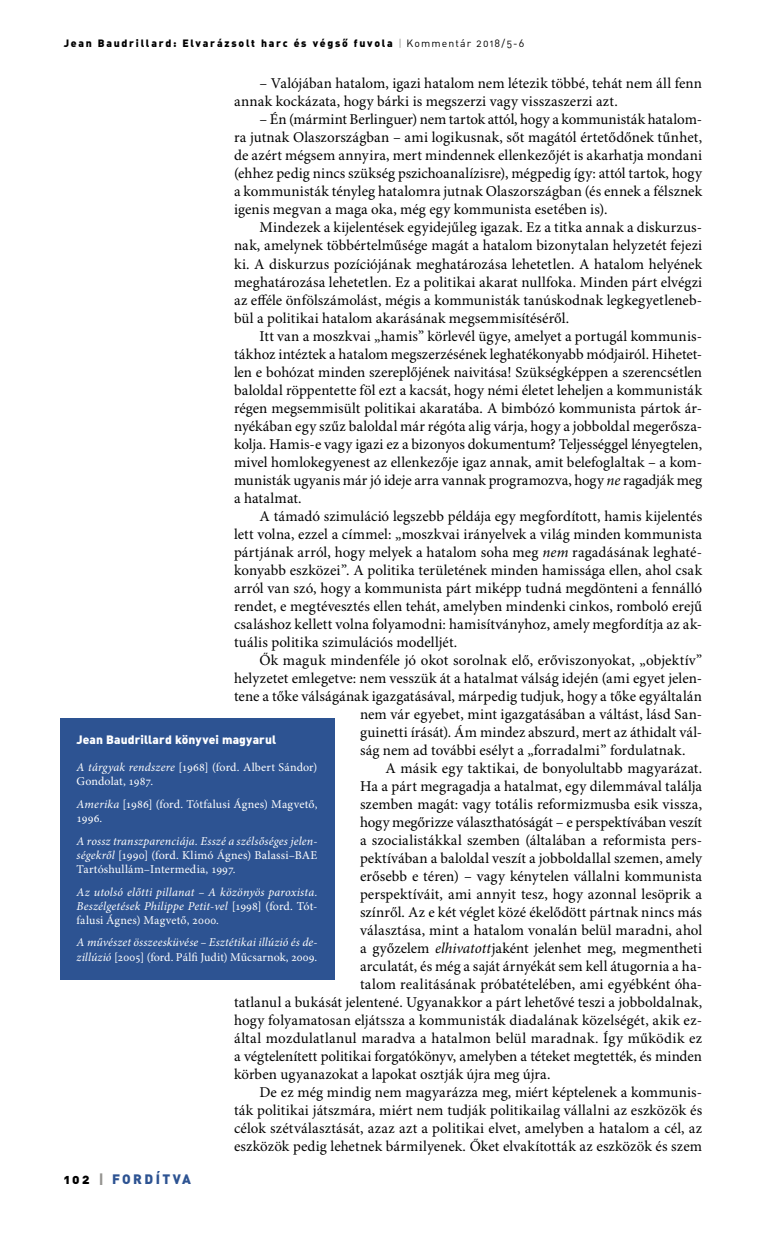
<style>
.page{position:relative;width:766px;height:1234px;background:#fff}
.page>*{position:absolute;margin:0;border:0;box-sizing:border-box;transform-origin:0 0}
.t1{font:15px/18px "Minion Pro";color:#000;text-align:justify}
.t2{font:13.5px "DIN Alt Blk PFL";letter-spacing:.2em;color:#2d5392}
.t3{font:12px/14.1px "Minion Pro";letter-spacing:.01em;color:#fff}
.t4{font:italic 12px/14.1px "Minion Pro";letter-spacing:.01em;color:#fff;text-align:justify}
.t5{font:12px "DIN Alt Blk PFL";letter-spacing:.02em;color:#fff}
.t6{font:10.5px "DIN Alt Blk PFL";letter-spacing:.175em;color:#000}
.s1{font-family:"DIN Alt PFL";color:#959490}
.s2{font-family:"DIN Alt PFL"}
.s3{font-style:italic}
.s4{font-style:normal}
.s5{color:#000}
.s6{color:#959490}
</style>
<div class="page">
<div style="left:60px;top:718px;width:274px;height:261px;background:#2d5392"></div>
<p class="t6" style="left:64px;top:36px;width:461px">Jean Baudrillard: Elvarázsolt harc és végső fuvola <span class="s1">|</span> <span class="s2">Kommentár 2018/5-6</span></p>
<p class="t1" style="left:234px;top:75px;width:469px;text-indent:26px">– Valójában hatalom, igazi hatalom nem létezik többé, tehát nem áll fenn annak kockázata, hogy bárki is megszerzi vagy visszaszerzi azt.</p>
<p class="t1" style="left:234px;top:111px;width:469px;text-indent:26px">– Én (mármint Berlinguer) nem tartok attól, hogy a kommunisták hatalom&shy;ra jutnak Olaszországban – ami logikusnak, sőt magától értetődőnek tűnhet, de azért mégsem annyira, mert mindennek ellenkezőjét is akarhatja mondani (ehhez pedig nincs szükség pszichoanalízisre), mégpedig így: attól tartok, hogy a kommunisták tényleg hatalomra jutnak Olaszországban (és ennek a félsznek igenis megvan a maga oka, még egy kommunista esetében is).</p>
<p class="t1" style="left:234px;top:219px;width:469px;text-indent:26px">Mindezek a kijelentések egyidejűleg igazak. Ez a titka annak a diskurzus&shy;nak, amelynek többértelműsége magát a hatalom bizonytalan helyzetét fejezi ki. A diskurzus pozíciójának meghatározása lehetetlen. A hatalom helyének meghatározása lehetetlen. Ez a politikai akarat nullfoka. Minden párt elvégzi az efféle önfölszámolást, mégis a kommunisták tanúskodnak legkegyetleneb&shy;bül a politikai hatalom akarásának megsemmisítéséről.</p>
<p class="t1" style="left:234px;top:327px;width:469px;text-indent:26px">Itt van a moszkvai „hamis” körlevél ügye, amelyet a portugál kommunis&shy;tákhoz intéztek a hatalom megszerzésének leghatékonyabb módjairól. Hihetet&shy;len e bohózat minden szereplőjének naivitása! Szükségképpen a szerencsétlen baloldal röppentette föl ezt a kacsát, hogy némi életet leheljen a kommunisták régen megsemmisült politikai akaratába. A bimbózó kommunista pártok ár&shy;nyékában egy szűz baloldal már régóta alig várja, hogy a jobboldal megerősza&shy;kolja. Hamis-e vagy igazi ez a bizonyos dokumentum? Teljességgel lényegtelen, mivel homlokegyenest az ellenkezője igaz annak, amit belefoglaltak – a kom&shy;munisták ugyanis már jó ideje arra vannak programozva, hogy <span class="s3">ne</span> ragadják meg a hatalmat.</p>
<p class="t1" style="left:234px;top:507px;width:469px;text-indent:26px">A támadó szimuláció legszebb példája egy megfordított, hamis kijelentés lett volna, ezzel a címmel: „moszkvai irányelvek a világ minden kommunista pártjának arról, hogy melyek a hatalom soha meg <span class="s3">nem</span> ragadásának leghaté&shy;konyabb eszközei”. A politika területének minden hamissága ellen, ahol csak arról van szó, hogy a kommunista párt miképp tudná megdönteni a fennálló rendet, e megtévesztés ellen tehát, amelyben mindenki cinkos, romboló erejű csaláshoz kellett volna folyamodni: hamisítványhoz, amely megfordítja az ak&shy;tuális politika szimulációs modelljét.</p>
<p class="t1" style="left:259px;top:651px;width:444px">Ők maguk mindenféle jó okot sorolnak elő, erőviszonyokat, „objektív”</p>
<p class="t1" style="left:234px;top:669px;width:469px">helyzetet emlegetve: nem vesszük át a hatalmat válság idején (ami egyet jelen-</p>
<p class="t1" style="left:234px;top:687px;width:469px">tene a tőke válságának igazgatásával, márpedig tudjuk, hogy a tőke egyáltalán</p>
<p class="t1" style="left:360px;top:705px;width:342px">nem vár egyebet, mint igazgatásában a váltást, lásd San-</p>
<p class="t1" style="left:360px;top:723px;width:343px">guinetti írását). Ám mindez abszurd, mert az áthidalt vál-</p>
<p class="t1" style="left:360px;top:741px;width:327px">ság nem ad további esélyt a „forradalmi” fordulatnak.</p>
<p class="t1" style="left:385px;top:759px;width:318px">A másik egy taktikai, de bonyolultabb magyarázat.</p>
<p class="t1" style="left:360px;top:777px;width:343px">Ha a párt megragadja a hatalmat, egy dilemmával találja</p>
<p class="t1" style="left:360px;top:795px;width:343px">szemben magát: vagy totális reformizmusba esik vissza,</p>
<p class="t1" style="left:360px;top:813px;width:343px">hogy megőrizze választhatóságát – e perspektívában veszít</p>
<p class="t1" style="left:360px;top:831px;width:343px">a szocialistákkal szemben (általában a reformista pers-</p>
<p class="t1" style="left:360px;top:849px;width:344px">pektívában a baloldal veszít a jobboldallal szemen, amely</p>
<p class="t1" style="left:360px;top:867px;width:343px">erősebb e téren) – vagy kénytelen vállalni kommunista</p>
<p class="t1" style="left:360px;top:885px;width:343px">perspektíváit, ami annyit tesz, hogy azonnal lesöprik a</p>
<p class="t1" style="left:360px;top:903px;width:343px">színről. Az e két véglet közé ékelődött pártnak nincs más</p>
<p class="t1" style="left:360px;top:921px;width:343px">választása, mint a hatalom vonalán belül maradni, ahol</p>
<p class="t1" style="left:360px;top:939px;width:343px">a győzelem <span class="s3">elhivatott</span>jaként jelenhet meg, megmentheti</p>
<p class="t1" style="left:360px;top:957px;width:343px">arculatát, és még a saját árnyékát sem kell átugornia a ha-</p>
<p class="t1" style="left:360px;top:975px;width:343px">talom realitásának próbatételében, ami egyébként óha-</p>
<p class="t1" style="left:234px;top:993px;width:469px">tatlanul a bukását jelentené. Ugyanakkor a párt lehetővé teszi a jobboldalnak,</p>
<p class="t1" style="left:234px;top:1011px;width:469px">hogy folyamatosan eljátssza a kommunisták diadalának közelségét, akik ez-</p>
<p class="t1" style="left:234px;top:1029px;width:469px">által mozdulatlanul maradva a hatalmon belül maradnak. Így működik ez</p>
<p class="t1" style="left:234px;top:1047px;width:469px">a végtelenített politikai forgatókönyv, amelyben a téteket megtették, és minden</p>
<p class="t1" style="left:234px;top:1065px;width:318px">körben ugyanazokat a lapokat osztják újra meg újra.</p>
<p class="t1" style="left:259px;top:1083px;width:444px">De ez még mindig nem magyarázza meg, miért képtelenek a kommunis-</p>
<p class="t1" style="left:234px;top:1101px;width:469px">ták politikai játszmára, miért nem tudják politikailag vállalni az eszközök és</p>
<p class="t1" style="left:234px;top:1119px;width:469px">célok szétválasztását, azaz azt a politikai elvet, amelyben a hatalom a cél, az</p>
<p class="t1" style="left:234px;top:1137px;width:469px">eszközök pedig lehetnek bármilyenek. Őket elvakították az eszközök és szem</p>
<p class="t5" style="left:77px;top:731px;width:201px">Jean Baudrillard könyvei magyarul</p>
<p class="t3" style="left:77px;top:760px;width:242px"><span class="s3">A tárgyak rendszere</span> [1968] (ford. Albert Sándor)<br>Gondolat, 1987.</p>
<p class="t3" style="left:77px;top:797px;width:242px"><span class="s3">Amerika</span> [1986] (ford. Tótfalusi Ágnes) Magvető,<br>1996.</p>
<p class="t3" style="left:77px;top:834px;width:242px;text-align:justify"><span class="s3">A rossz transzparenciája. Esszé a szélsőséges jelen&shy;ségekről</span> [1990] (ford. Klimó Ágnes) Balassi–BAE Tartóshullám–Intermedia, 1997.</p>
<p class="t4" style="left:77px;top:884px;width:242px">Az utolsó előtti pillanat – A közönyös paroxista.<br>Beszélgetések Philippe Petit-vel <span class="s4">[1998] (ford. Tót&shy;falusi Ágnes) Magvető, 2000.</span></p>
<p class="t4" style="left:77px;top:935px;width:242px">A művészet összeesküvése – Esztétikai illúzió és de&shy;zillúzió <span class="s4">[2005] (ford. Pálfi Judit) Műcsarnok, 2009.</span></p>
<p class="t2" style="left:64px;top:1169px;width:109px"><span class="s5">102</span> <span class="s6">|</span> For dítva</p>
</div>
